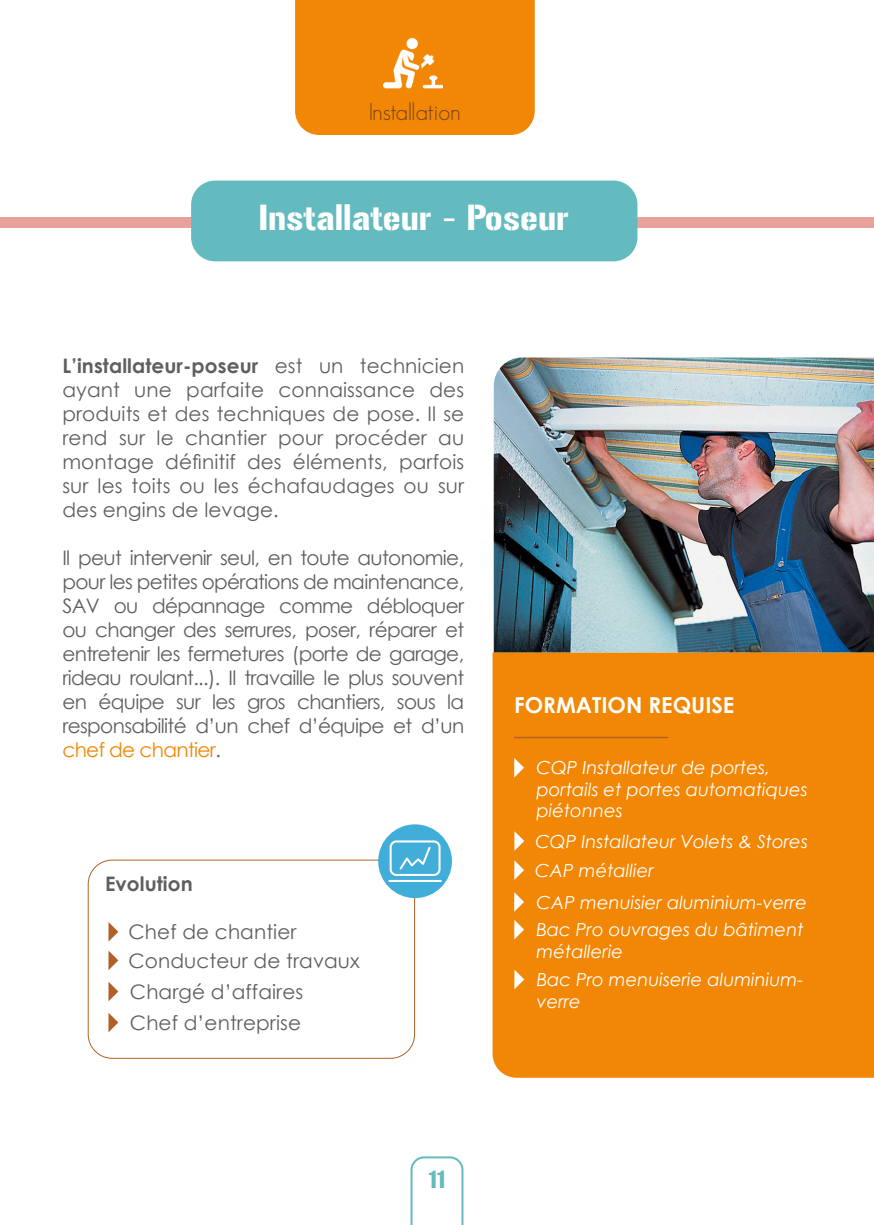
<style>
.page{position:relative;width:874px;height:1225px;background:#fff}
.page>*{position:absolute;margin:0;border:0;box-sizing:border-box;transform-origin:0 0}
.t1{font:32px "Gunplay";color:#fff}
.t2{font:300 24px "Geosans";color:#77451b}
.t3{font:700 22px "Century Gothic";color:#fff}
.t4{font:22px "Gunplay";color:#63bbbf}
.t5{font:20px/24px "Century Gothic";letter-spacing:.005em;color:#5f5f62;text-align:justify}
.t6{font:700 20px "Century Gothic";letter-spacing:.005em;color:#5f5f62}
.t7{font:italic 18px/21.6px "Century Gothic";color:#fff}
.s1{font-weight:700}
.s2{color:#f28705}
</style>
<div class="page">
<svg style="left:410px;top:1156px;width:54px;height:69px"></svg>
<div style="left:0;top:218px;width:873px;height:10px;background:#e9a19e"></div>
<div style="left:492px;top:652px;width:381px;height:425px;background:#f28705"></div>
<img style="left:493px;top:357px;width:380px;height:295px">
<div style="left:191px;top:181px;width:446px;height:80px;background:#63bbbf;border-radius:24px"></div>
<hr style="left:514px;top:737px;width:153px;height:1px;background:#b16127">
<div style="left:88px;top:859px;width:327px;height:199px;border:1px solid #b16127;border-radius:24px"></div>
<svg style="left:108px;top:922px;width:10px;height:19px"></svg>
<svg style="left:108px;top:950px;width:10px;height:20px"></svg>
<svg style="left:108px;top:982px;width:10px;height:19px"></svg>
<svg style="left:108px;top:1013px;width:10px;height:19px"></svg>
<svg style="left:514px;top:758px;width:9px;height:19px"></svg>
<svg style="left:514px;top:831px;width:10px;height:20px"></svg>
<svg style="left:514px;top:860px;width:10px;height:20px"></svg>
<svg style="left:514px;top:892px;width:9px;height:20px"></svg>
<svg style="left:514px;top:919px;width:10px;height:20px"></svg>
<svg style="left:514px;top:969px;width:10px;height:20px"></svg>
<div style="left:295px;top:0;width:239px;height:135px;background:#f28705"></div>
<img style="left:383px;top:33px;width:59px;height:59px">
<div style="left:378px;top:824px;width:73px;height:74px;background:#41aed9;border-radius:50%"></div>
<svg style="left:399px;top:846px;width:32px;height:24px"></svg>
<hr style="left:389px;top:880px;width:51px;height:2px;background:#fff">
<div style="left:389px;top:840px;width:51px;height:36px;border:2px solid #fff;border-radius:6px"></div>
<p class="t2" style="left:368px;top:98px;width:94px">Installation</p>
<h1 class="t1" style="left:259px;top:199px;width:311px">Installateur - Poseur</h1>
<p class="t5" style="left:62px;top:353px;width:403px"><span class="s1">L’installateur-poseur</span> est un technicien ayant une parfaite connaissance des produits et des techniques de pose. Il se rend sur le chantier pour procéder au montage définitif des éléments, parfois sur les toits ou les échafaudages ou sur des engins de levage.</p>
<p class="t5" style="left:62px;top:545px;width:403px">Il peut intervenir seul, en toute autonomie, pour les petites opérations de maintenance, SAV ou dépannage comme débloquer ou changer des serrures, poser, réparer et entretenir les fermetures (porte de garage, rideau roulant...). Il travaille le plus souvent en équipe sur les gros chantiers, sous la responsabilité d’un chef d’équipe et d’un <span class="s2">chef de chantier</span>.</p>
<p class="t6" style="left:105px;top:868px;width:89px">Evolution</p>
<p class="t5" style="left:128px;top:917px;width:233px;line-height:28.6px">Chef de chantier<br>Conducteur de travaux</p>
<p class="t5" style="left:130px;top:976px;width:175px;line-height:31px">Chargé d’affaires<br>Chef d’entreprise</p>
<p class="t3" style="left:514px;top:688px;width:221px">FORMATION REQUISE</p>
<p class="t7" style="left:536px;top:756px;width:273px">CQP Installateur de portes, portails et portes automatiques piétonnes</p>
<p class="t7" style="left:535px;top:826px;width:274px;line-height:29px">CQP Installateur Volets &amp; Stores<br>CAP métallier</p>
<p class="t7" style="left:536px;top:888px;width:272px;line-height:27.4px">CAP menuisier aluminium-verre<br>Bac Pro ouvrages du bâtiment</p>
<p class="t7" style="left:536px;top:937px;width:268px;line-height:28.2px">métallerie<br>Bac Pro menuiserie aluminium-</p>
<p class="t7" style="left:536px;top:990px;width:46px">verre</p>
<p class="t4" style="left:429px;top:1166px;width:18px">11</p>
</div>
